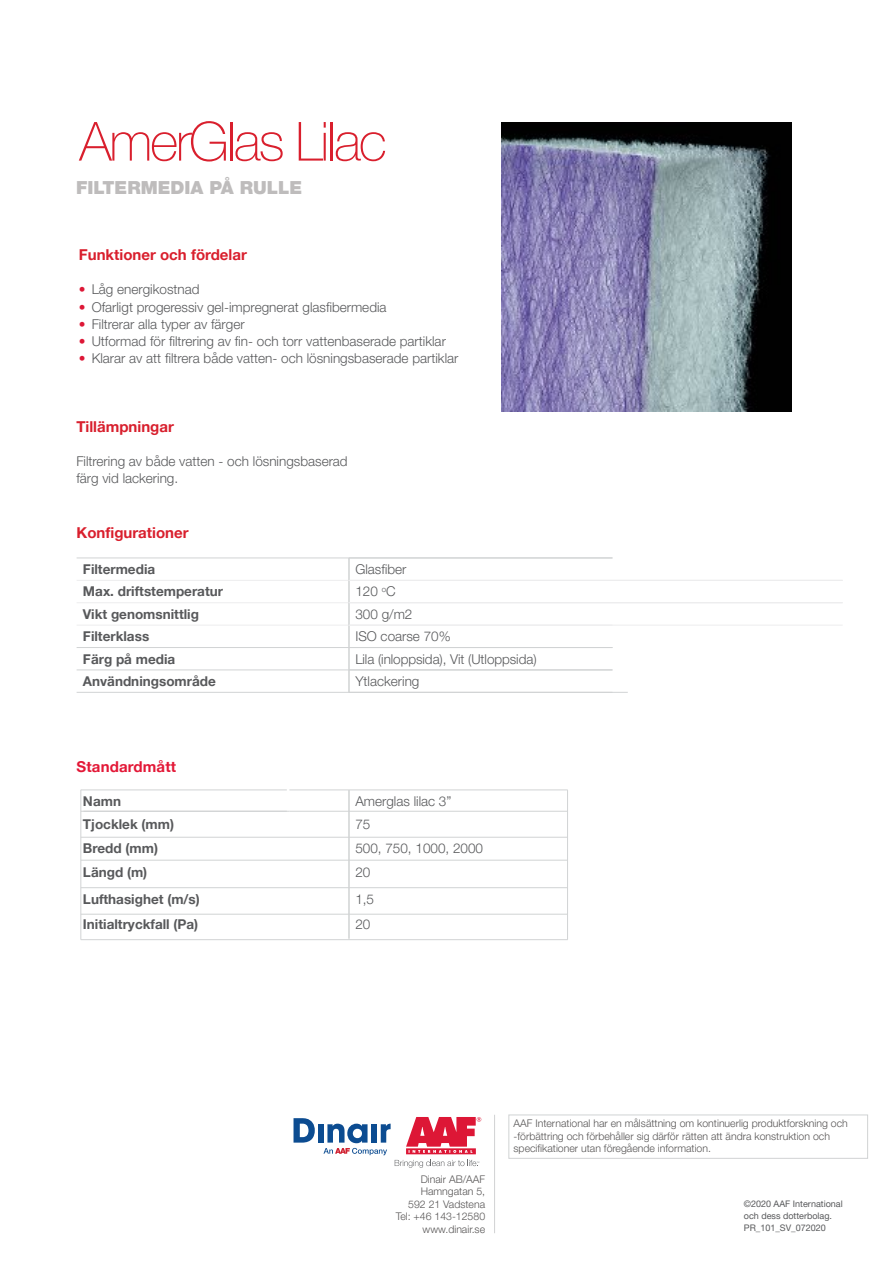
<style>
.page{position:relative;width:894px;height:1263px;background:#fff}
.page>*{position:absolute;margin:0;border:0;box-sizing:border-box;transform-origin:0 0}
.t1{font:100 54px "Helvetica Neue LT Pro";letter-spacing:-.04em;color:#d91f2d}
.t2{font:900 18px "Helvetica Neue LT Pro";color:#bebcbc}
.t3{font:700 15px "Helvetica Neue LT Pro";color:#d91f2d}
.t4{font:700 15px "Helvetica Neue LT Pro";color:#d81f2d}
.t5{font:700 15px "Helvetica Neue LT Pro";letter-spacing:.01em;color:#e31837}
.t6{font:300 13.5px/17.2px "Helvetica Neue LT Pro";color:#58595b}
.t7{font:700 13.5px/22.4px "Helvetica Neue LT Pro";color:#58595b}
.t8{font:300 10.5px/12.6px "Helvetica Neue LT Pro";color:#585656}
.t9{font:9px/12px "Helvetica Neue LT Pro";color:#58595b}
.s1{color:#dd1736}
</style>
<div class="page">
<svg style="left:293px;top:1118px;width:21px;height:25px"></svg>
<div style="left:318px;top:1124px;width:5px;height:19px;background:#0c4c91"></div>
<div style="left:508px;top:1115px;width:359px;height:43px;border:1px solid #d1d3d4"></div>
<hr style="left:494px;top:1115px;width:1px;height:118px;background:#d1d3d4">
<svg style="left:323px;top:1117px;width:158px;height:51px"></svg>
<hr style="left:81px;top:790px;width:206px;height:1px;background:#d1d3d4">
<hr style="left:289px;top:790px;width:111px;height:1px;background:#d1d3d4">
<hr style="left:400px;top:790px;width:167px;height:1px;background:#d1d3d4">
<hr style="left:567px;top:790px;width:1px;height:150px;background:#d1d3d4">
<hr style="left:348px;top:790px;width:1px;height:149px;background:#d1d3d4">
<hr style="left:83px;top:811px;width:206px;height:1px;background:#d1d3d4">
<hr style="left:289px;top:811px;width:111px;height:1px;background:#d1d3d4">
<hr style="left:400px;top:811px;width:167px;height:1px;background:#d1d3d4">
<svg style="left:77px;top:558px;width:536px;height:134px"></svg>
<hr style="left:77px;top:580px;width:272px;height:1px;background:#ededee">
<hr style="left:77px;top:602px;width:272px;height:1px;background:#ededee">
<hr style="left:77px;top:625px;width:272px;height:1px;background:#ededee">
<hr style="left:349px;top:625px;width:493px;height:1px;background:#ededee">
<hr style="left:77px;top:558px;width:272px;height:1px;background:#d1d3d4">
<hr style="left:77px;top:647px;width:272px;height:1px;background:#d1d3d4">
<hr style="left:77px;top:670px;width:272px;height:1px;background:#d1d3d4">
<hr style="left:77px;top:692px;width:272px;height:1px;background:#d1d3d4">
<hr style="left:349px;top:692px;width:278px;height:1px;background:#d1d3d4">
<img style="left:501px;top:122px;width:289px;height:290px">
<svg style="left:348px;top:559px;width:1px;height:133px"></svg>
<hr style="left:349px;top:580px;width:493px;height:1px;background:#ededee">
<hr style="left:349px;top:602px;width:493px;height:1px;background:#ededee">
<hr style="left:349px;top:558px;width:263px;height:1px;background:#d1d3d4">
<hr style="left:349px;top:647px;width:263px;height:1px;background:#d1d3d4">
<hr style="left:349px;top:670px;width:263px;height:1px;background:#d1d3d4">
<hr style="left:81px;top:811px;width:206px;height:1px;background:#d1d3d4">
<hr style="left:81px;top:939px;width:486px;height:1px;background:#d1d3d4">
<hr style="left:81px;top:860px;width:486px;height:1px;background:#d1d3d4">
<hr style="left:81px;top:887px;width:486px;height:1px;background:#d1d3d4">
<hr style="left:81px;top:837px;width:486px;height:1px;background:#d1d3d4">
<hr style="left:81px;top:914px;width:486px;height:1px;background:#d1d3d4">
<hr style="left:81px;top:790px;width:1px;height:150px;background:#d1d3d4">
<h1 class="t1" style="left:79px;top:122px;width:309px">AmerGlas Lilac</h1>
<h2 class="t2" style="left:76px;top:181px;width:227px">FILTERMEDIA PÅ RULLE</h2>
<p class="t3" style="left:79px;top:249px;width:169px">Funktioner och fördelar</p>
<p class="t6" style="left:79px;top:283px;width:122px"><span class="s1">•</span> Låg energikostnad</p>
<p class="t6" style="left:79px;top:300px;width:309px"><span class="s1">•</span> Ofarligt progeressiv gel-impregnerat glasfibermedia</p>
<p class="t6" style="left:79px;top:317px;width:167px"><span class="s1">•</span> Filtrerar alla typer av färger</p>
<p class="t6" style="left:79px;top:335px;width:368px"><span class="s1">•</span> Utformad för filtrering av fin- och torr vattenbaserade partiklar</p>
<p class="t6" style="left:79px;top:352px;width:381px"><span class="s1">•</span> Klarar av att filtrera både vatten- och lösningsbaserade partiklar</p>
<p class="t4" style="left:76px;top:421px;width:99px">Tillämpningar</p>
<p class="t6" style="left:76px;top:455px;width:273px">Filtrering av både vatten - och lösningsbaserad färg vid lackering.</p>
<p class="t3" style="left:77px;top:527px;width:113px">Konfigurationer</p>
<p class="t7" style="left:83px;top:560px;width:74px">Filtermedia</p>
<p class="t6" style="left:355px;top:562px;width:53px">Glasfiber</p>
<p class="t7" style="left:83px;top:582px;width:141px">Max. driftstemperatur</p>
<p class="t6" style="left:355px;top:585px;width:42px">120 <sup>o</sup>C</p>
<p class="t7" style="left:83px;top:605px;width:117px">Vikt genomsnittlig</p>
<p class="t6" style="left:355px;top:607px;width:59px">300 g/m2</p>
<p class="t7" style="left:83px;top:627px;width:68px">Filterklass</p>
<p class="t6" style="left:355px;top:630px;width:97px">ISO coarse 70%</p>
<p class="t7" style="left:83px;top:649px;width:94px">Färg på media</p>
<p class="t6" style="left:355px;top:652px;width:183px">Lila (inloppsida), Vit (Utloppsida)</p>
<p class="t7" style="left:83px;top:672px;width:134px">Användningsområde</p>
<p class="t6" style="left:355px;top:674px;width:66px">Ytlackering</p>
<p class="t5" style="left:77px;top:761px;width:101px">Standardmått</p>
<p class="t7" style="left:83px;top:792px;width:92px">Namn<br>Tjocklek (mm)</p>
<p class="t7" style="left:83px;top:837px;width:76px;line-height:24.8px">Bredd (mm)<br>Längd (m)</p>
<p class="t7" style="left:83px;top:915px;width:117px">Initialtryckfall (Pa)</p>
<p class="t7" style="left:83px;top:889px;width:118px">Lufthasighet (m/s)</p>
<p class="t6" style="left:355px;top:792px;width:98px;line-height:22.4px">Amerglas lilac 3”<br>75</p>
<p class="t6" style="left:355px;top:837px;width:129px;line-height:24.8px">500, 750, 1000, 2000<br>20</p>
<p class="t6" style="left:355px;top:888px;width:20px;line-height:25.8px">1,5<br>20</p>
<p class="t8" style="left:395px;top:1174px;width:91px;text-align:right">Dinair AB/AAF<br>Hamngatan 5,<br>592 21 Vadstena<br>Tel: +46 143-12580 www.dinair.se</p>
<p class="t8" style="left:513px;top:1119px;width:335px">AAF International har en målsättning om kontinuerlig produktforskning och -förbättring och förbehåller sig därför rätten att ändra konstruktion och specifikationer utan föregående information.</p>
<p class="t9" style="left:743px;top:1199px;width:100px">©2020 AAF International och dess dotterbolag.<br>PR_101_SV_072020</p>
</div>
